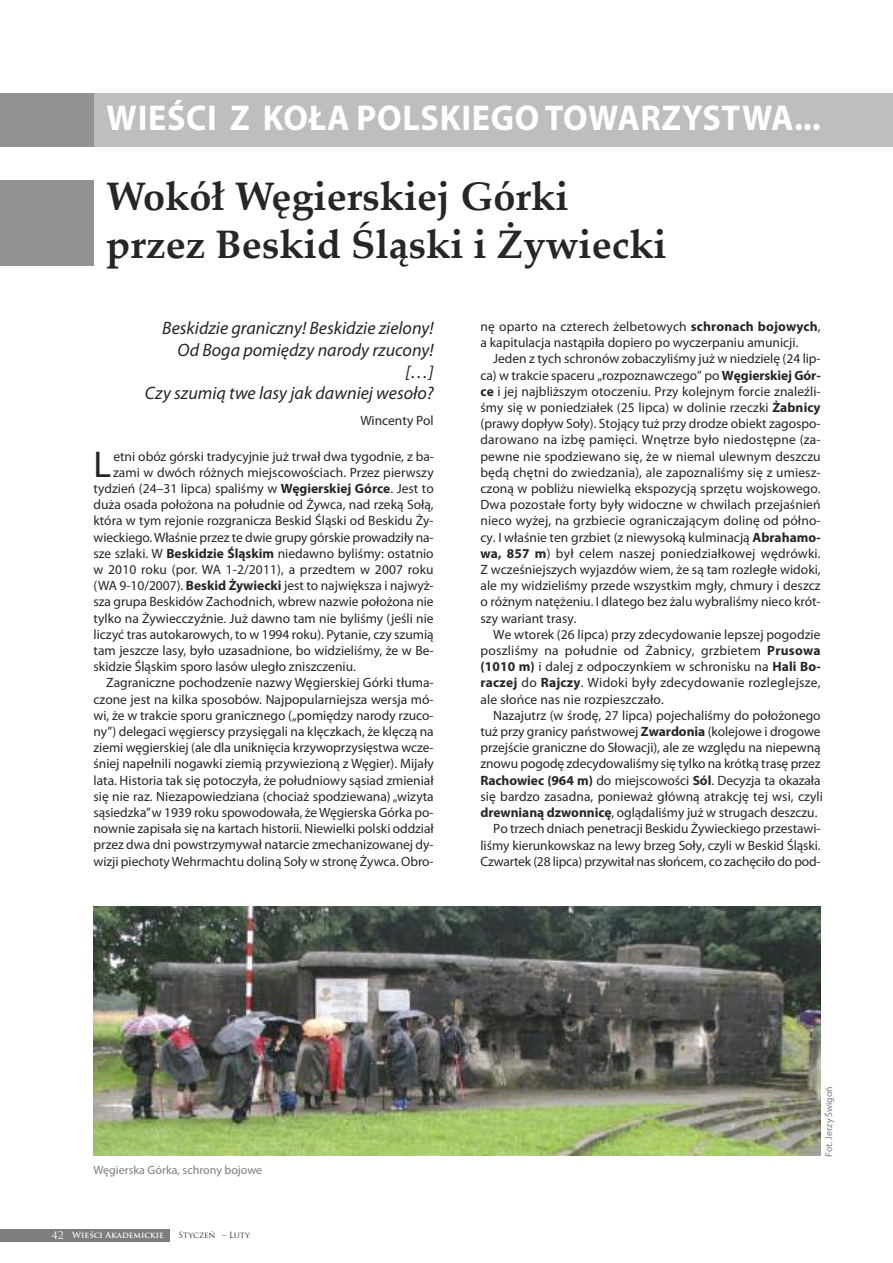
<style>
.page{position:relative;width:893px;height:1263px;background:#fff}
.page>*{position:absolute;margin:0;border:0;box-sizing:border-box;transform-origin:0 0}
.t1{font:700 39.75px/48.4px "Palatino Linotype";color:#272627}
.t2{font:37.5px "Myriad Pro";color:#272627}
.t3{font:700 36px "Myriad Pro";letter-spacing:.02em;color:#fff;scale:.95 1}
.t4{font:italic 18px/21.6px "Myriad Pro";color:#272627;text-align:right}
.t5{font:13.5px/16.2px "Myriad Pro";color:#272627;text-align:justify}
.t6{font:12px "Myriad Pro";color:#7d7d7d}
.t7{font:9.75px "Myriad Pro";color:#7d7d7d}
.t8{font:700 8.25px "Trajan Pro";color:#fff}
.t9{font:8.25px "Trajan Pro";color:#272627}
.s1{font-weight:700}
.s2{font-weight:400;font-size:10.5px}
</style>
<div class="page">
<div style="left:0;top:1229px;width:170px;height:13px;background:#7d7d7d"></div>
<div style="left:94px;top:94px;width:799px;height:53px;background:#bebebe"></div>
<div style="left:0;top:181px;width:94px;height:85px;background:#939393"></div>
<div style="left:0;top:94px;width:94px;height:53px;background:#939393"></div>
<img style="left:94px;top:907px;width:727px;height:248px">
<h3 class="t3" style="left:107px;top:105px;width:753px">WIEŚCI Z KOŁA POLSKIEGO TOWARZYSTWA...</h3>
<h1 class="t1" style="left:106px;top:177px;width:562px">Wokół Węgierskiej Górki przez Beskid Śląski i Żywiecki</h1>
<h3 class="t4" style="left:145px;top:319px;width:290px">Beskidzie graniczny! Beskidzie zielony!<br>Od Boga pomiędzy narody rzucony! […]<br>Czy szumią twe lasy jak dawniej wesoło?</h3>
<p class="t5" style="left:360px;top:414px;width:75px">Wincenty Pol</p>
<h2 class="t2" style="left:94px;top:450px;width:19px">L</h2>
<p class="t5" style="left:113px;top:449px;width:322px">etni obóz górski tradycyjnie już trwał dwa tygodnie, z ba-</p>
<p class="t5" style="left:113px;top:465px;width:322px">zami w dwóch różnych miejscowościach. Przez pierwszy</p>
<p class="t5" style="left:94px;top:481px;width:342px">tydzień (24–31 lipca) spaliśmy w <span class="s1">Węgierskiej Górce</span>. Jest to</p>
<p class="t5" style="left:94px;top:498px;width:342px">duża osada położona na południe od Żywca, nad rzeką Sołą,</p>
<p class="t5" style="left:94px;top:514px;width:342px">która w tym rejonie rozgranicza Beskid Śląski od Beskidu Ży-</p>
<p class="t5" style="left:94px;top:530px;width:342px">wieckiego.Właśnie przez te dwie grupy górskie prowadziły na-</p>
<p class="t5" style="left:94px;top:546px;width:342px">sze szlaki. W <span class="s1">Beskidzie Śląskim</span> niedawno byliśmy: ostatnio</p>
<p class="t5" style="left:94px;top:562px;width:342px">w 2010 roku (por. WA 1-2/2011), a przedtem w 2007 roku</p>
<p class="t5" style="left:94px;top:579px;width:342px">(WA 9-10/2007). <span class="s1">Beskid Żywiecki</span> jest to największa i najwyż-</p>
<p class="t5" style="left:94px;top:595px;width:342px">sza grupa Beskidów Zachodnich, wbrew nazwie położona nie</p>
<p class="t5" style="left:94px;top:611px;width:342px">tylko na Żywiecczyźnie. Już dawno tam nie byliśmy (jeśli nie</p>
<p class="t5" style="left:94px;top:627px;width:342px">liczyć tras autokarowych, to w 1994 roku). Pytanie, czy szumią</p>
<p class="t5" style="left:94px;top:643px;width:342px">tam jeszcze lasy, było uzasadnione, bo widzieliśmy, że w Be-</p>
<p class="t5" style="left:94px;top:660px;width:264px">skidzie Śląskim sporo lasów uległo zniszczeniu.</p>
<p class="t5" style="left:106px;top:676px;width:329px">Zagraniczne pochodzenie nazwy Węgierskiej Górki tłuma-</p>
<p class="t5" style="left:94px;top:692px;width:342px">czone jest na kilka sposobów. Najpopularniejsza wersja mó-</p>
<p class="t5" style="left:94px;top:708px;width:342px">wi, że w trakcie sporu granicznego („pomiędzy narody rzuco-</p>
<p class="t5" style="left:94px;top:724px;width:342px">ny”) delegaci węgierscy przysięgali na klęczkach, że klęczą na</p>
<p class="t5" style="left:94px;top:741px;width:342px">ziemi węgierskiej (ale dla uniknięcia krzywoprzysięstwa wcze-</p>
<p class="t5" style="left:94px;top:757px;width:342px">śniej napełnili nogawki ziemią przywiezioną z Węgier). Mijały</p>
<p class="t5" style="left:94px;top:773px;width:342px">lata. Historia tak się potoczyła, że południowy sąsiad zmieniał</p>
<p class="t5" style="left:94px;top:789px;width:342px">się nie raz. Niezapowiedziana (chociaż spodziewana)„wizyta</p>
<p class="t5" style="left:94px;top:805px;width:342px">sąsiedzka”w 1939 roku spowodowała, żeWęgierska Górka po-</p>
<p class="t5" style="left:94px;top:822px;width:342px">nownie zapisała się na kartach historii. Niewielki polski oddział</p>
<p class="t5" style="left:94px;top:838px;width:342px">przez dwa dni powstrzymywał natarcie zmechanizowanej dy-</p>
<p class="t5" style="left:94px;top:854px;width:342px">wizji piechotyWehrmachtu doliną Soły w stronę Żywca. Obro-</p>
<p class="t5" style="left:480px;top:319px;width:342px">nę oparto na czterech żelbetowych <span class="s1">schronach bojowych</span>, a kapitulacja nastąpiła dopiero po wyczerpaniu amunicji.</p>
<p class="t5" style="left:480px;top:352px;width:342px;text-indent:13px">Jeden z tych schronów zobaczyliśmy już w niedzielę (24 lip&shy;ca) w trakcie spaceru „rozpoznawczego” po <span class="s1">Węgierskiej Gór&shy;ce</span> i jej najbliższym otoczeniu. Przy kolejnym forcie znaleźli&shy;śmy się w poniedziałek (25 lipca) w dolinie rzeczki <span class="s1">Żabnicy </span>(prawy dopływ Soły). Stojący tuż przy drodze obiekt zagospo&shy;darowano na izbę pamięci. Wnętrze było niedostępne (za&shy;pewne nie spodziewano się, że w niemal ulewnym deszczu będą chętni do zwiedzania), ale zapoznaliśmy się z umiesz&shy;czoną w pobliżu niewielką ekspozycją sprzętu wojskowego.<br>Dwa pozostałe forty były widoczne w chwilach przejaśnień nieco wyżej, na grzbiecie ograniczającym dolinę od półno&shy;cy. I właśnie ten grzbiet (z niewysoką kulminacją <span class="s1">Abrahamo&shy;wa, 857 m</span>) był celem naszej poniedziałkowej wędrówki.<br>Z wcześniejszych wyjazdów wiem, że są tam rozległe widoki, ale my widzieliśmy przede wszystkim mgły, chmury i deszcz o różnym natężeniu. I dlatego bez żalu wybraliśmy nieco krót&shy;szy wariant trasy.</p>
<p class="t5" style="left:480px;top:627px;width:342px;text-indent:13px">We wtorek (26 lipca) przy zdecydowanie lepszej pogodzie poszliśmy na południe od Żabnicy, grzbietem <span class="s1">Prusowa (1010 m)</span> i dalej z odpoczynkiem w schronisku na <span class="s1">Hali Bo&shy;raczej</span> do <span class="s1">Rajczy</span>. Widoki były zdecydowanie rozleglejsze, ale słońce nas nie rozpieszczało.</p>
<p class="t5" style="left:493px;top:708px;width:329px">Nazajutrz (w środę, 27 lipca) pojechaliśmy do położonego</p>
<p class="t5" style="left:480px;top:724px;width:342px">tuż przy granicy państwowej <span class="s1">Zwardonia</span> (kolejowe i drogowe</p>
<p class="t5" style="left:480px;top:741px;width:342px">przejście graniczne do Słowacji), ale ze względu na niepewną</p>
<p class="t5" style="left:480px;top:757px;width:342px">znowu pogodę zdecydowaliśmy się tylko na krótką trasę przez</p>
<p class="t5" style="left:480px;top:773px;width:342px"><span class="s1">Rachowiec (964 m)</span> do miejscowości <span class="s1">Sól</span>. Decyzja ta okazała</p>
<p class="t5" style="left:480px;top:789px;width:344px">się bardzo zasadna, ponieważ główną atrakcję tej wsi, czyli</p>
<p class="t5" style="left:480px;top:805px;width:338px"><span class="s1">drewnianą dzwonnicę</span>, oglądaliśmy już w strugach deszczu.</p>
<p class="t5" style="left:493px;top:822px;width:329px">Po trzech dniach penetracji Beskidu Żywieckiego przestawi-</p>
<p class="t5" style="left:480px;top:838px;width:342px">liśmy kierunkowskaz na lewy brzeg Soły, czyli w Beskid Śląski.</p>
<p class="t5" style="left:480px;top:854px;width:342px">Czwartek (28 lipca) przywitał nas słońcem, co zachęciło do pod-</p>
<p class="t6" style="left:94px;top:1166px;width:170px">Węgierska Górka, schrony bojowe</p>
<p class="t8" style="left:52px;top:1231px;width:114px"><span class="s2">42</span> Wieści Akademickie</p>
<p class="t9" style="left:179px;top:1231px;width:73px">Styczeń – Luty</p>
<p class="t7" style="left:825px;top:1157px;width:72px;rotate:-90deg">Fot. Jerzy Świgoń</p>
</div>
